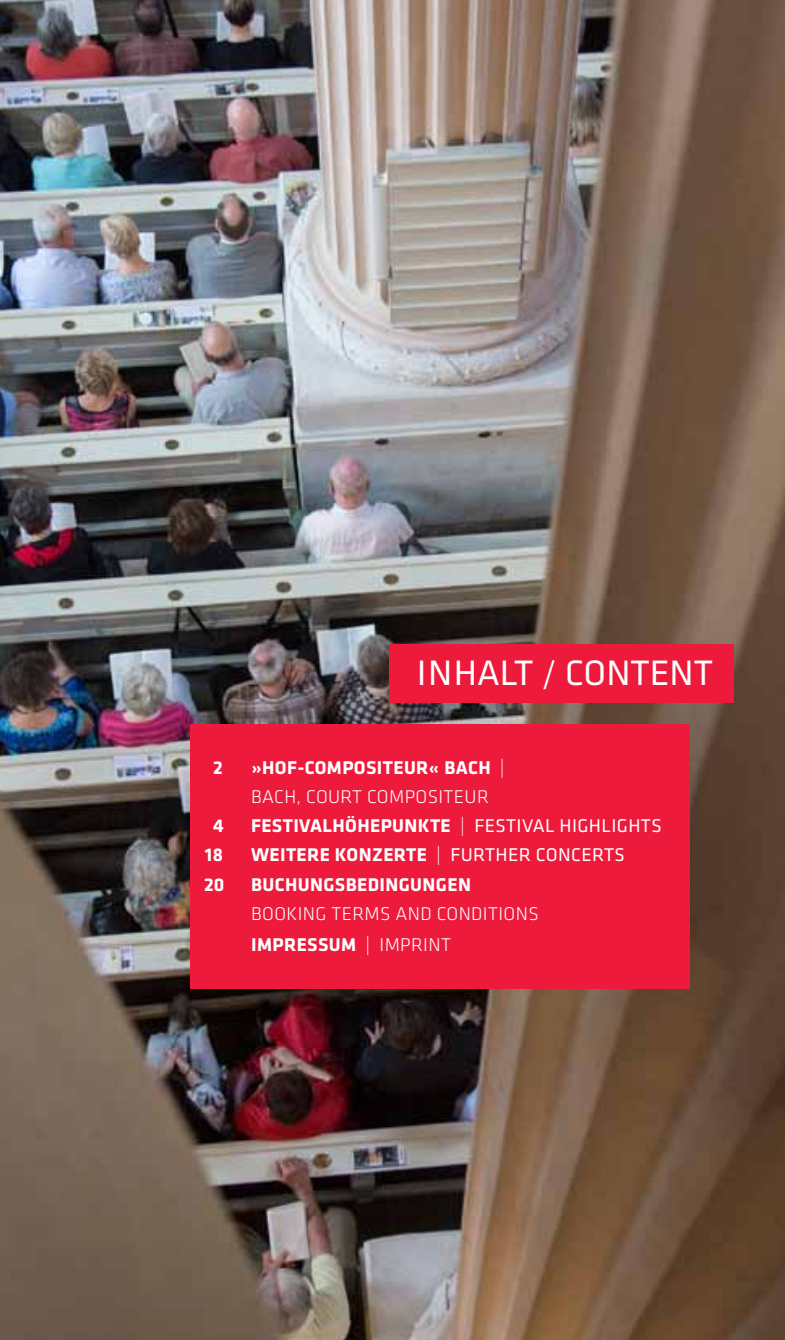
<style>
.page{position:relative;width:785px;height:1340px;background:#fff}
.page>*{position:absolute;margin:0;border:0;box-sizing:border-box;transform-origin:0 0}
.t1{font:36.68px "Klavika";color:#fff}
.t2{font:700 19.12px "Klavika";letter-spacing:.02em;color:#fff}
.t3{font:300 19.12px/29.2px "Klavika";letter-spacing:.02em;color:#fff}
.s1{font-weight:300}
.s2{font-weight:700}
.s3{font-weight:400}
</style>
<div class="page">
<img style="left:0;top:0;width:784px;height:1339px">
<div style="left:190px;top:724px;width:500px;height:264px;background:#ed1a3b"></div>
<div style="left:389px;top:644px;width:344px;height:59px;background:#ed1a3b"></div>
<h1 class="t1" style="left:417px;top:648px;width:297px">I NHALT <span class="s1">/</span> CONTENT</h1>
<p class="t2" style="left:213px;top:753px;width:11px">2</p>
<p class="t3" style="left:251px;top:752px;width:255px"><span class="s2">»HOF-COMPOSITEUR« BACH</span> |<br>BACH, COURT COMPOSITEUR</p>
<p class="t2" style="left:213px;top:812px;width:12px">4</p>
<p class="t2" style="left:251px;top:812px;width:412px">FESTIVALHÖHEPUNKTE <span class="s1">|</span> <span class="s3">FESTIVAL HIGH LIGHTS</span></p>
<p class="t2" style="left:205px;top:841px;width:20px">18</p>
<p class="t2" style="left:251px;top:841px;width:375px">WEITERE KONZERTE <span class="s1">|</span> <span class="s3">FURTH ER CONCERTS</span></p>
<p class="t2" style="left:204px;top:870px;width:22px">20</p>
<p class="t2" style="left:251px;top:870px;width:221px">BUCHUNGSBEDINGUNGEN</p>
<p class="t3" style="left:251px;top:898px;width:289px">BOOKING TERMS AND CONDITIONS</p>
<p class="t2" style="left:204px;top:931px;width:19px">I</p>
<p class="t2" style="left:257px;top:931px;width:195px">MPRESSUM <span class="s1">| I MPRINT</span></p>
</div>
